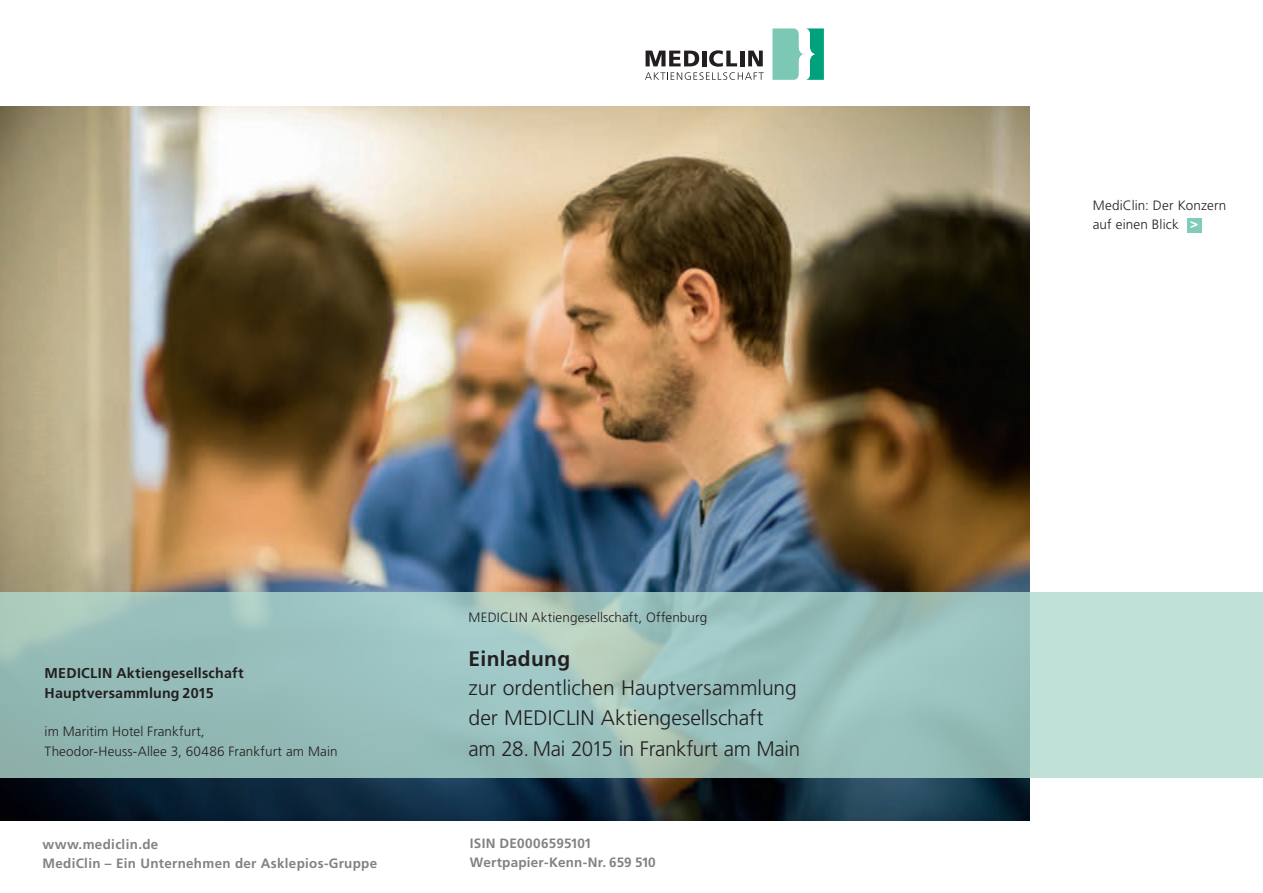
<style>
.page{position:relative;width:1263px;height:893px;background:#fff}
.page>*{position:absolute;margin:0;border:0;box-sizing:border-box;transform-origin:0 0}
.t1{font:300 21px/30.2px "Frutiger LT Pro";letter-spacing:-.005em;color:#231f20}
.t2{font:700 21px "Frutiger LT Pro";letter-spacing:.015em;color:#231f20}
.t3{font:700 14.25px/20.2px "Frutiger LT Pro";letter-spacing:.015em;color:#231f20}
.t4{font:300 13.5px/19.5px "Frutiger LT Pro";letter-spacing:.01em;color:#231f20}
.t5{font:700 13.5px/19.5px "Frutiger LT Pro";letter-spacing:.025em;color:#808285}
.s1{font-weight:900;color:#fff}
</style>
<div class="page">
<img style="left:0;top:106px;width:1029px;height:714px">
<svg style="left:0;top:593px;width:1263px;height:185px;background:#a1c6c0"></svg>
<svg style="left:772px;top:28px;width:52px;height:52px"></svg>
<svg style="left:645px;top:50px;width:119px;height:30px"></svg>
<div style="left:1187px;top:218px;width:14px;height:15px;background:#81cbb9"></div>
<p class="t3" style="left:45px;top:663px;width:200px">MEDICLIN Aktiengesellschaft<br>Hauptversammlung 2015</p>
<p class="t4" style="left:45px;top:722px;width:294px">im Maritim Hotel Frankfurt,<br>Theodor-Heuss-Allee 3, 60486 Frankfurt am Main</p>
<p class="t5" style="left:43px;top:834px;width:336px">www.mediclin.de<br>MediClin – Ein Unternehmen der Asklepios-Gruppe</p>
<p class="t4" style="left:469px;top:608px;width:240px">MEDICLIN Aktiengesellschaft, Offenburg</p>
<h1 class="t2" style="left:469px;top:646px;width:103px">Einladung</h1>
<h1 class="t1" style="left:469px;top:673px;width:333px">zur ordentlichen Hauptversammlung der MEDICLIN Aktiengesellschaft<br>am 28. Mai 2015 in Frankfurt am Main</h1>
<p class="t5" style="left:470px;top:833px;width:187px">ISIN DE0006595101<br>Wertpapier-Kenn-Nr. 659 510</p>
<p class="t4" style="left:1093px;top:196px;width:135px">MediClin: Der Konzern auf einen Blick <span class="s1">&gt;</span></p>
</div>
